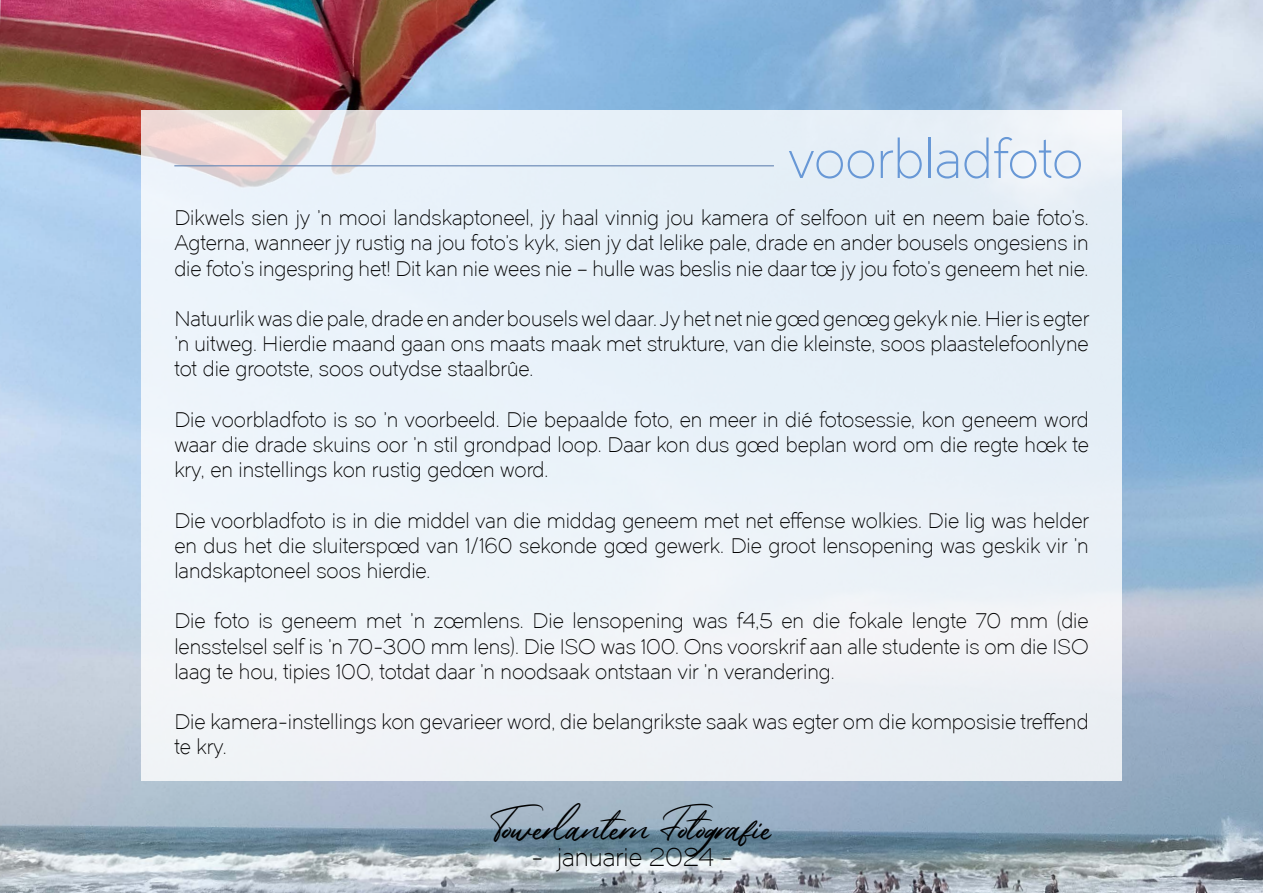
<style>
.page{position:relative;width:1263px;height:893px;background:#fff}
.page>*{position:absolute;margin:0;border:0;box-sizing:border-box;transform-origin:0 0}
.t1{font:54px "Dual 300";color:#6898d6}
.t2{font:40.5px "Rembank";color:#000}
.t3{font:25.5px "Dual 300";color:#000}
.t4{font:21px/25.2px "Dual 300";color:#000;text-align:justify}
</style>
<div class="page">
<img style="left:0;top:0;width:1263px;height:893px">
<div style="left:141px;top:111px;width:980px;height:670px;background:#ebf2f8"></div>
<hr style="left:174px;top:165px;width:600px;height:2px;background:#6c8bb7">
<h1 class="t1" style="left:788px;top:127px;width:297px">voorbladfoto</h1>
<p class="t4" style="left:174px;top:205px;width:916px">Dikwels sien jy ’n mooi landskaptoneel, jy haal vinnig jou kamera of selfoon uit en neem baie foto’s.<br>Agterna, wanneer jy rustig na jou foto’s kyk, sien jy dat lelike pale, drade en ander bousels ongesiens in die foto’s ingespring het! Dit kan nie wees nie – hulle was beslis nie daar toe jy jou foto’s geneem het nie.</p>
<p class="t4" style="left:174px;top:306px;width:916px">Natuurlik was die pale, drade en ander bousels wel daar. Jy het net nie goed genoeg gekyk nie. Hier is egter ’n uitweg. Hierdie maand gaan ons maats maak met strukture, van die kleinste, soos plaastelefoonlyne tot die grootste, soos outydse staalbrûe.</p>
<p class="t4" style="left:174px;top:407px;width:916px">Die voorbladfoto is so ’n voorbeeld. Die bepaalde foto, en meer in dié fotosessie, kon geneem word waar die drade skuins oor ’n stil grondpad loop. Daar kon dus goed beplan word om die regte hoek te kry, en instellings kon rustig gedoen word.</p>
<p class="t4" style="left:174px;top:508px;width:916px">Die voorbladfoto is in die middel van die middag geneem met net effense wolkies. Die lig was helder en dus het die sluiterspoed van 1/160 sekonde goed gewerk. Die groot lensopening was geskik vir ’n landskaptoneel soos hierdie.</p>
<p class="t4" style="left:174px;top:609px;width:916px">Die foto is geneem met ’n zoemlens. Die lensopening was f4,5 en die fokale lengte 70 mm (die lensstelsel self is ’n 70-300 mm lens). Die ISO was 100. Ons voorskrif aan alle studente is om die ISO laag te hou, tipies 100, totdat daar ’n noodsaak ontstaan vir ’n verandering.</p>
<p class="t4" style="left:174px;top:709px;width:916px">Die kamera-instellings kon gevarieer word, die belangrikste saak was egter om die komposisie treffend te kry.</p>
<h2 class="t2" style="left:490px;top:795px;width:283px">Towerlantern Fotografie</h2>
<p class="t3" style="left:531px;top:842px;width:203px">- januarie 2024 -</p>
</div>
